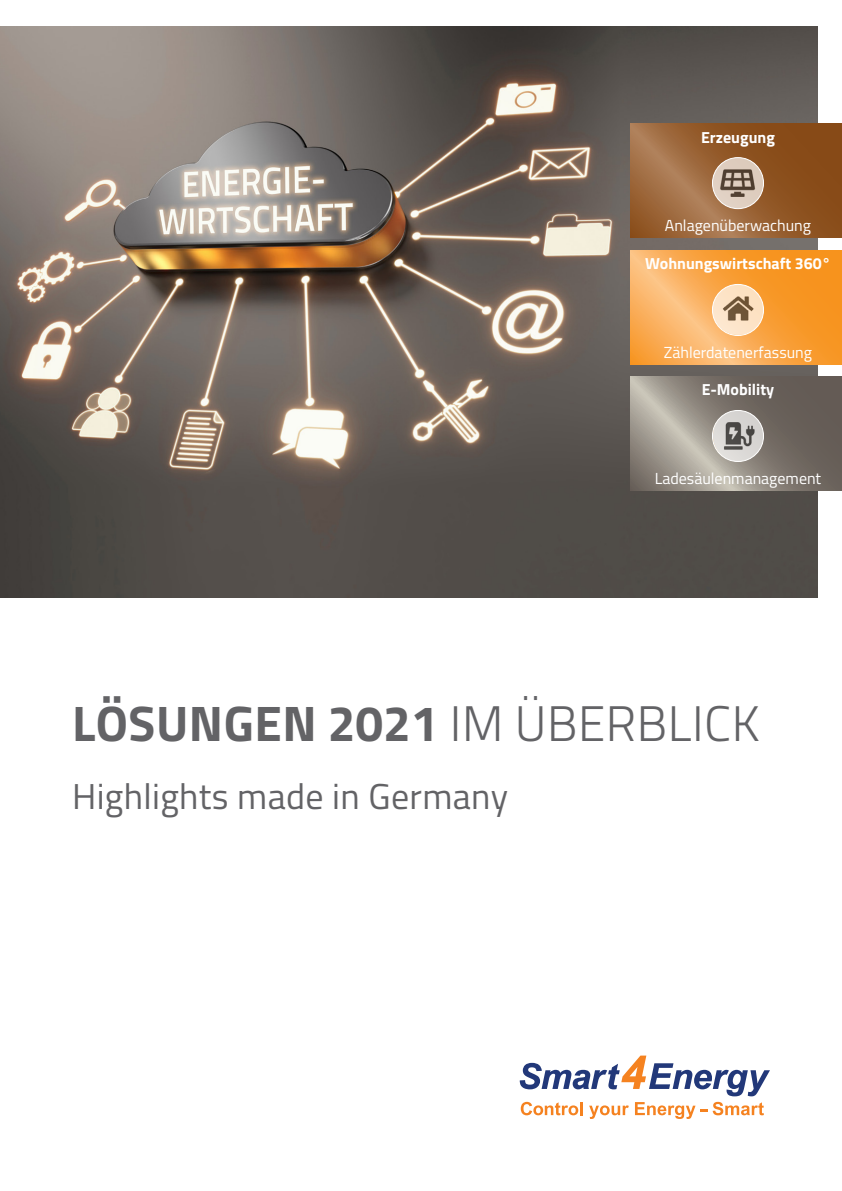
<style>
.page{position:relative;width:842px;height:1191px;background:#fff}
.page>*{position:absolute;margin:0;border:0;box-sizing:border-box;transform-origin:0 0}
.t1{font:700 50px "Titillium";letter-spacing:.01em;color:#636366}
.t2{font:36px "Titillium";letter-spacing:.01em;color:#636366}
.t3{font:16px "Titillium";color:#fff}
.t4{font:700 16px "Titillium";color:#fff}
.s1{font-weight:300}
</style>
<div class="page">
<img style="left:0;top:27px;width:818px;height:570px">
<svg style="left:520px;top:1055px;width:250px;height:64px"></svg>
<svg style="left:631px;top:124px;width:211px;height:114px"></svg>
<img style="left:712px;top:158px;width:51px;height:51px">
<div style="left:712px;top:157px;width:52px;height:52px;border:1px solid #fff;border-radius:50%"></div>
<svg style="left:631px;top:251px;width:211px;height:114px"></svg>
<img style="left:712px;top:284px;width:51px;height:51px">
<div style="left:712px;top:284px;width:52px;height:52px;border:1px solid #fff;border-radius:50%"></div>
<svg style="left:631px;top:377px;width:211px;height:114px"></svg>
<img style="left:712px;top:410px;width:51px;height:51px">
<div style="left:712px;top:410px;width:52px;height:52px;border:1px solid #fff;border-radius:50%"></div>
<p class="t4" style="left:701px;top:125px;width:75px">Erzeugung</p>
<p class="t3" style="left:665px;top:214px;width:148px">Anlagenüberwachung</p>
<p class="t4" style="left:645px;top:251px;width:187px">Wohnungswirtschaft 360°</p>
<p class="t3" style="left:664px;top:341px;width:150px">Zählerdatenerfassung</p>
<p class="t4" style="left:702px;top:377px;width:74px">E-Mobility</p>
<p class="t3" style="left:655px;top:467px;width:168px">Ladesäulenmanagement</p>
<h1 class="t1" style="left:72px;top:685px;width:689px">LÖSUNGEN 2021 <span class="s1">IM ÜBERBLICK</span></h1>
<h1 class="t2" style="left:72px;top:770px;width:438px">Highlights made in Germany</h1>
</div>
